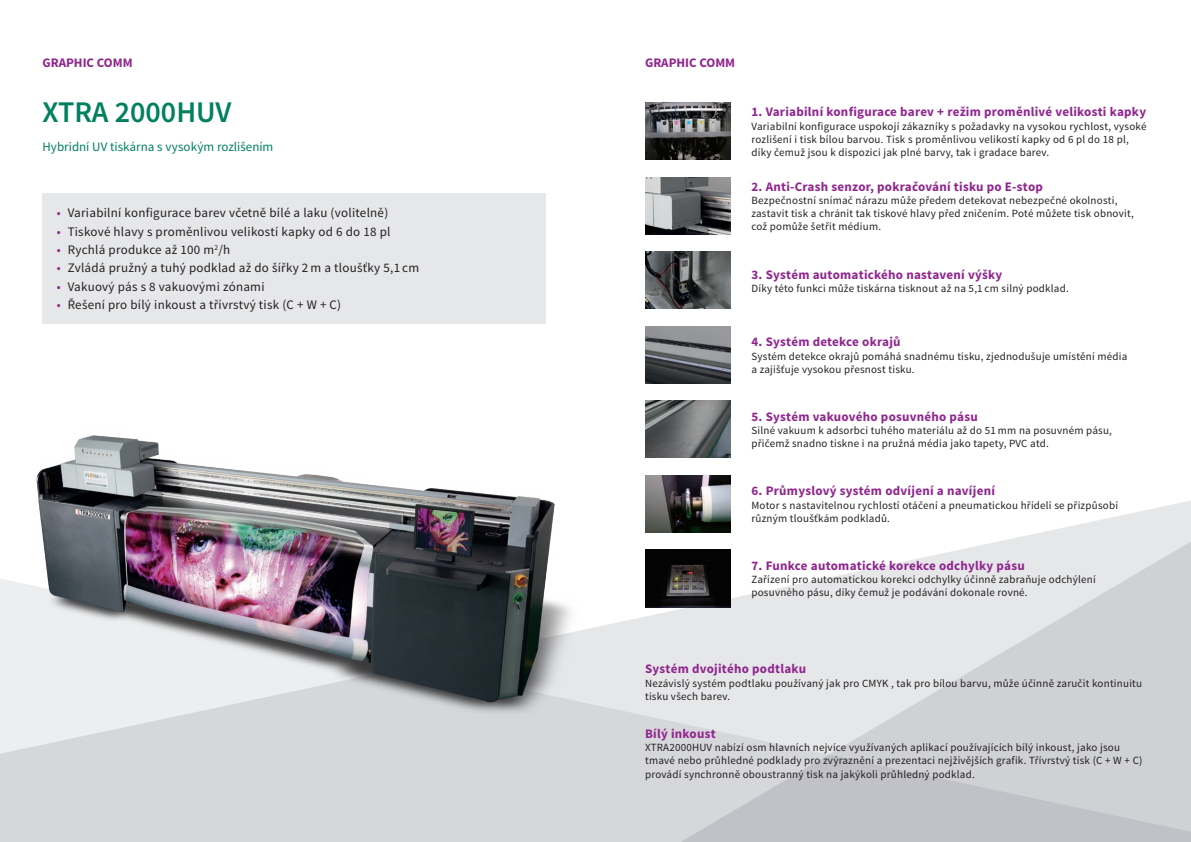
<style>
.page{position:relative;width:1191px;height:842px;background:#fff}
.page>*{position:absolute;margin:0;border:0;box-sizing:border-box;transform-origin:0 0}
.t1{font:600 30px "Source Sans Pro";color:#00805f}
.t2{font:700 13px "Source Sans Pro";letter-spacing:.02em;color:#90268f}
.t3{font:13px "Source Sans Pro";letter-spacing:.02em;color:#231f20}
.t4{font:13px "Source Sans Pro";color:#00805f}
.t5{font:700 13px "Source Sans Pro";color:#90268f}
.t6{font:11px/13.2px "Source Sans Pro";letter-spacing:.02em;color:#231f20}
.s1{color:#90268f}
</style>
<div class="page">
<svg style="left:730px;top:501px;width:461px;height:28px"></svg>
<div style="left:0;top:738px;width:331px;height:104px;background:#d5d7da"></div>
<svg style="left:331px;top:529px;width:860px;height:313px;background:#d9dadd"></svg>
<img style="left:0;top:435px;width:622px;height:303px">
<img style="left:645px;top:550px;width:85px;height:57px">
<img style="left:645px;top:177px;width:85px;height:57px">
<img style="left:645px;top:103px;width:85px;height:57px">
<img style="left:645px;top:475px;width:85px;height:57px">
<img style="left:645px;top:252px;width:85px;height:57px">
<img style="left:645px;top:401px;width:85px;height:57px">
<img style="left:645px;top:326px;width:85px;height:57px">
<div style="left:43px;top:193px;width:503px;height:130px;background:#e6e7e9"></div>
<p class="t5" style="left:43px;top:54px;width:92px">GRAPHIC COMM</p>
<p class="t5" style="left:645px;top:54px;width:92px">GRAPHIC COMM</p>
<h1 class="t1" style="left:43px;top:93px;width:190px">XTRA 2000HUV</h1>
<p class="t4" style="left:43px;top:138px;width:232px">Hybridní UV tiskárna s vysokým rozlišením</p>
<p class="t3" style="left:57px;top:205px;width:333px"><span class="s1">•</span> Variabilní konfigurace barev včetně bílé a laku (volitelně)</p>
<p class="t3" style="left:57px;top:223px;width:335px"><span class="s1">•</span> Tiskové hlavy s proměnlivou velikostí kapky od 6 do 18 pl</p>
<p class="t3" style="left:57px;top:242px;width:175px"><span class="s1">•</span> Rychlá produkce až 100 m<sup>2</sup>/h</p>
<p class="t3" style="left:57px;top:260px;width:364px"><span class="s1">•</span> Zvládá pružný a tuhý podklad až do šířky 2 m a tloušťky 5,1 cm</p>
<p class="t3" style="left:57px;top:278px;width:209px"><span class="s1">•</span> Vakuový pás s 8 vakuovými zónami</p>
<p class="t3" style="left:57px;top:297px;width:286px"><span class="s1">•</span> Řešení pro bílý inkoust a třívrstvý tisk (C + W + C)</p>
<p class="t2" style="left:751px;top:104px;width:396px">1. Variabilní konfigurace barev + režim proměnlivé velikosti kapky</p>
<p class="t6" style="left:751px;top:119px;width:396px">Variabilní konfigurace uspokojí zákazníky s požadavky na vysokou rychlost, vysoké rozlišení i tisk bílou barvou. Tisk s proměnlivou velikostí kapky od 6 pl do 18 pl, díky čemuž jsou k dispozici jak plné barvy, tak i gradace barev.</p>
<p class="t2" style="left:751px;top:178px;width:293px">2. Anti-Crash senzor, pokračování tisku po E-stop</p>
<p class="t6" style="left:751px;top:194px;width:384px">Bezpečnostní snímač nárazu může předem detekovat nebezpečné okolnosti, zastavit tisk a chránit tak tiskové hlavy před zničením. Poté můžete tisk obnovit, což pomůže šetřit médium.</p>
<p class="t2" style="left:751px;top:266px;width:252px">3. Systém automatického nastavení výšky</p>
<p class="t6" style="left:751px;top:282px;width:319px">Díky této funkci může tiskárna tisknout až na 5,1 cm silný podklad.</p>
<p class="t2" style="left:751px;top:334px;width:151px">4. Systém detekce okrajů</p>
<p class="t6" style="left:751px;top:350px;width:377px">Systém detekce okrajů pomáhá snadnému tisku, zjednodušuje umístění média a zajišťuje vysokou přesnost tisku.</p>
<p class="t2" style="left:751px;top:408px;width:228px">5. Systém vakuového posuvného pásu</p>
<p class="t6" style="left:751px;top:424px;width:362px">Silné vakuum k adsorbci tuhého materiálu až do 51 mm na posuvném pásu, přičemž snadno tiskne i na pružná média jako tapety, PVC atd.</p>
<p class="t2" style="left:751px;top:483px;width:245px">6. Průmyslový systém odvíjení a navíjení</p>
<p class="t6" style="left:751px;top:499px;width:368px">Motor s nastavitelnou rychlostí otáčení a pneumatickou hřídelí se přizpůsobí různým tloušťkám podkladů.</p>
<p class="t2" style="left:751px;top:557px;width:275px">7. Funkce automatické korekce odchylky pásu</p>
<p class="t6" style="left:751px;top:573px;width:346px">Zařízení pro automatickou korekci odchylky účinně zabraňuje odchýlení posuvného pásu, díky čemuž je podávání dokonale rovné.</p>
<p class="t2" style="left:645px;top:661px;width:162px">Systém dvojitého podtlaku</p>
<p class="t6" style="left:645px;top:677px;width:498px">Nezávislý systém podtlaku používaný jak pro CMYK , tak pro bílou barvu, může účinně zaručit kontinuitu tisku všech barev.</p>
<p class="t2" style="left:645px;top:725px;width:72px">Bílý inkoust</p>
<p class="t6" style="left:645px;top:741px;width:499px">XTRA2000HUV nabízí osm hlavních nejvíce využívaných aplikací používajících bílý inkoust, jako jsou tmavé nebo průhledné podklady pro zvýraznění a prezentaci nejživějších grafik. Třívrstvý tisk (C + W + C) provádí synchronně oboustranný tisk na jakýkoli průhledný podklad.</p>
</div>
